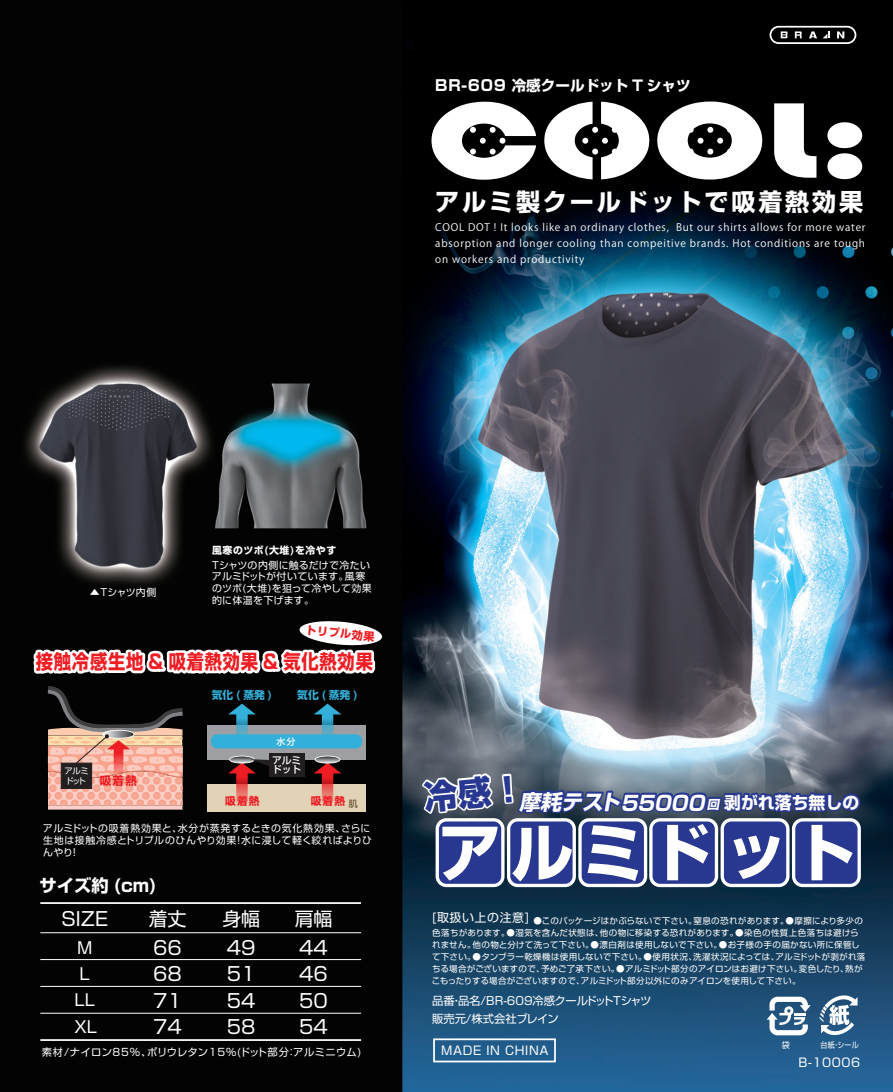
<style>
.page{position:relative;width:893px;height:1092px;background:#fff}
.page>*{position:absolute;margin:0;border:0;box-sizing:border-box;transform-origin:0 0}
.t1{font:700 24.15px "Shin Go Pro";letter-spacing:.115em;color:#fff}
.t2{font:700 19.78px "Shin Go Pro";letter-spacing:.045em;color:#ee1d23;scale:.88 1}
.t3{font:18.9px "Shin Go Pro";color:#fff}
.t4{font:700 17.32px "Shin Go Pro";color:#fff}
.t5{font:700 16.8px "Shin Go Pro";color:#fff}
.t6{font:16.28px "Shin Go Pro";color:#fff}
.t7{font:700 14.53px "Shin Go Pro";color:#fff}
.t8{font:11.9px "Shin Go Pro";letter-spacing:.05em;color:#fff}
.t9{font:700 11.55px "Shin Go Pro";color:#ee1d23}
.t10{font:11.2px/17.8px "Shin Go Pro";letter-spacing:-.015em;color:#fff}
.t11{font:700 11.2px "Shin Go Pro";color:#ee1d23}
.t12{font:700 10.67px "Shin Go Pro";color:#33b0d9}
.t13{font:700 10.67px "Shin Go Pro";letter-spacing:.1em;color:#ee1d23}
.t14{font:10.33px/16.3px "Koz Go Pro";letter-spacing:.075em;color:#fff;text-align:justify}
.t15{font:10.33px "Shin Go Pro";letter-spacing:.03em;color:#fff}
.t16{font:9.97px/11.9px "Shin Go Pro";letter-spacing:.05em;color:#fff}
.t17{font:9.97px/11.5px "Shin Go Pro";letter-spacing:.03em;color:#fff}
.t18{font:700 9.97px "Shin Go Pro";letter-spacing:.06em;color:#fff}
.t19{font:500 9.8px/9.8px "Shin Go Pro";color:#fff}
.t20{font:500 8.92px "Shin Go Pro";color:#fff}
.t21{font:500 8.92px "Shin Go Pro";color:#6b5633}
.t22{font:8.58px/11.9px "Shin Go Pro";letter-spacing:.025em;color:#fff}
.t23{font:8.22px/10px "Shin Go Pro";letter-spacing:-.11em;color:#fff}
.t24{font:8.05px "Shin Go Pro";color:#fff;scale:.87 1}
.t25{font:8.05px "Shin Go Pro";color:#fff}
.s1{font-size:15.05px}
.s2{font-style:italic;font-size:21px}
.s3{font-style:italic;font-size:20.47px}
.s4{font-style:italic;font-size:12.42px}
</style>
<div class="page">
<img style="left:0;top:0;width:893px;height:1091px">
<svg style="left:819px;top:992px;width:38px;height:45px"></svg>
<svg style="left:767px;top:996px;width:44px;height:39px"></svg>
<div style="left:433px;top:1038px;width:123px;height:24px;border:2px solid #fff"></div>
<hr style="left:40px;top:902px;width:321px;height:1px;background:#fff">
<hr style="left:40px;top:932px;width:321px;height:1px;background:#fff">
<hr style="left:40px;top:985px;width:321px;height:1px;background:#fff">
<hr style="left:40px;top:1039px;width:321px;height:1px;background:#fff">
<hr style="left:40px;top:1012px;width:321px;height:1px;background:#fff">
<hr style="left:40px;top:959px;width:321px;height:1px;background:#fff">
<div style="left:207px;top:783px;width:159px;height:28px;background:#e2d3b6"></div>
<div style="left:770px;top:26px;width:86px;height:18px;border:2px solid #fff;border-radius:8px"></div>
<svg style="left:795px;top:31px;width:7px;height:7px"></svg>
<svg style="left:837px;top:31px;width:7px;height:7px"></svg>
<svg style="left:781px;top:31px;width:6px;height:7px"></svg>
<svg style="left:823px;top:31px;width:7px;height:7px"></svg>
<svg style="left:809px;top:31px;width:8px;height:7px"></svg>
<svg style="left:30px;top:492px;width:353px;height:317px;background:#464241"></svg>
<svg style="left:774px;top:103px;width:42px;height:75px"></svg>
<svg style="left:827px;top:122px;width:35px;height:57px"></svg>
<svg style="left:431px;top:102px;width:105px;height:78px"></svg>
<svg style="left:544px;top:102px;width:105px;height:77px"></svg>
<svg style="left:657px;top:101px;width:105px;height:78px"></svg>
<svg style="left:419px;top:681px;width:444px;height:294px;background:#566a87"></svg>
<h3 class="t7" style="left:435px;top:74px;width:257px"><span class="s1">BR-609</span> 冷感クールドット T シャツ</h3>
<h1 class="t1" style="left:435px;top:183px;width:429px">アルミ製クールドットで吸着熱効果</h1>
<p class="t14" style="left:435px;top:219px;width:432px">COOL DOT ! It looks like an ordinary clothes, But our shirts allows for more water absorption and longer cooling than compeitive brands. Hot conditions are tough on workers and productivity</p>
<p class="t17" style="left:90px;top:585px;width:68px">▲Tシャツ内側</p>
<p class="t18" style="left:212px;top:542px;width:126px">風寒のツボ(大堆)を冷やす</p>
<p class="t17" style="left:212px;top:558px;width:161px">Tシャツの内側に触るだけで冷たいアルミドットが付いています。風寒のツボ(大堆)を狙って冷やして効果的に体温を下げます。</p>
<h3 class="t11" style="left:306px;top:621px;width:71px;rotate:5deg">トリプル効果</h3>
<h2 class="t2" style="left:36px;top:646px;width:385px">接触冷感生地 &amp; 吸着熱効果 &amp; 気化熱効果</h2>
<p class="t12" style="left:212px;top:686px;width:62px">気化(蒸発)</p>
<p class="t12" style="left:297px;top:686px;width:62px">気化(蒸発)</p>
<p class="t23" style="left:64px;top:765px;width:26px">アルミドット</p>
<h3 class="t9" style="left:100px;top:771px;width:39px">吸着熱</h3>
<p class="t20" style="left:277px;top:734px;width:20px">水分</p>
<p class="t19" style="left:272px;top:753px;width:31px">アルミドット</p>
<p class="t13" style="left:225px;top:792px;width:36px">吸着熱</p>
<p class="t21" style="left:349px;top:796px;width:10px">肌</p>
<p class="t13" style="left:311px;top:792px;width:36px">吸着熱</p>
<p class="t16" style="left:43px;top:821px;width:331px">アルミドットの吸着熱効果と、水分が蒸発するときの気化熱効果、さらに生地は接触冷感とトリプルのひんやり効果！水に浸して軽く絞ればよりひんやり！</p>
<h3 class="t4" style="left:40px;top:871px;width:119px">サイズ約 (cm)</h3>
<h3 class="t3" style="left:61px;top:902px;width:48px">SIZE</h3>
<h3 class="t3" style="left:149px;top:902px;width:39px">着丈</h3>
<h3 class="t3" style="left:295px;top:902px;width:39px">肩幅</h3>
<h3 class="t3" style="left:222px;top:902px;width:39px">身幅</h3>
<h3 class="t6" style="left:77px;top:934px;width:17px">M</h3>
<h3 class="t3" style="left:153px;top:932px;width:30px">66</h3>
<h3 class="t3" style="left:227px;top:932px;width:30px">49</h3>
<h3 class="t3" style="left:299px;top:932px;width:30px">44</h3>
<h3 class="t6" style="left:80px;top:960px;width:12px">L</h3>
<h3 class="t3" style="left:153px;top:958px;width:30px">68</h3>
<h3 class="t3" style="left:299px;top:958px;width:30px">46</h3>
<h3 class="t3" style="left:227px;top:958px;width:30px">51</h3>
<h3 class="t6" style="left:75px;top:986px;width:22px">LL</h3>
<h3 class="t3" style="left:153px;top:984px;width:30px">71</h3>
<h3 class="t3" style="left:299px;top:984px;width:30px">50</h3>
<h3 class="t3" style="left:227px;top:984px;width:30px">54</h3>
<h3 class="t6" style="left:75px;top:1013px;width:24px">XL</h3>
<h3 class="t3" style="left:153px;top:1011px;width:30px">74</h3>
<h3 class="t3" style="left:227px;top:1011px;width:30px">58</h3>
<h3 class="t3" style="left:299px;top:1011px;width:30px">54</h3>
<p class="t15" style="left:42px;top:1043px;width:321px">素材/ナイロン85%、ポリウレタン15%(ドット部分：アルミニウム)</p>
<h3 class="t5" style="left:519px;top:788px;width:341px"><span class="s2">摩耗テスト</span><span class="s3">55000</span><span class="s4">回</span>剥がれ落ち無しの</h3>
<h3 class="t8" style="left:432px;top:908px;width:98px">[取扱い上の注意]</h3>
<p class="t22" style="left:432px;top:913px;width:435px;text-indent:102px">●このパッケージはかぶらないで下さい。窒息の恐れがあります。●摩擦により多少の色落ちがあります。●湿気を含んだ状態は、他の物に移染する恐れがあります。●染色の性質上色落ちは避けられません。他の物と分けて洗って下さい。●漂白剤は使用しないで下さい。●お子様の手の届かない所に保管して下さい。●タンブラー乾燥機は使用しないで下さい。●使用状況、洗濯状況によっては、アルミドットが剥がれ落ちる場合がございますので、予めご了承下さい。●アルミドット部分のアイロンはお避け下さい。変色したり、熱がこもったりする場合がございますので、アルミドット部分以外にのみアイロンを使用して下さい。</p>
<h3 class="t10" style="left:432px;top:990px;width:221px">品番・品名/BR-609冷感クールドットTシャツ販売元/株式会社ブレイン</h3>
<p class="t25" style="left:782px;top:1038px;width:10px">袋</p>
<p class="t24" style="left:820px;top:1038px;width:46px">台紙・シール</p>
<h3 class="t8" style="left:441px;top:1040px;width:109px">MADE IN CHINA</h3>
<h3 class="t8" style="left:798px;top:1052px;width:63px">B-10006</h3>
</div>
